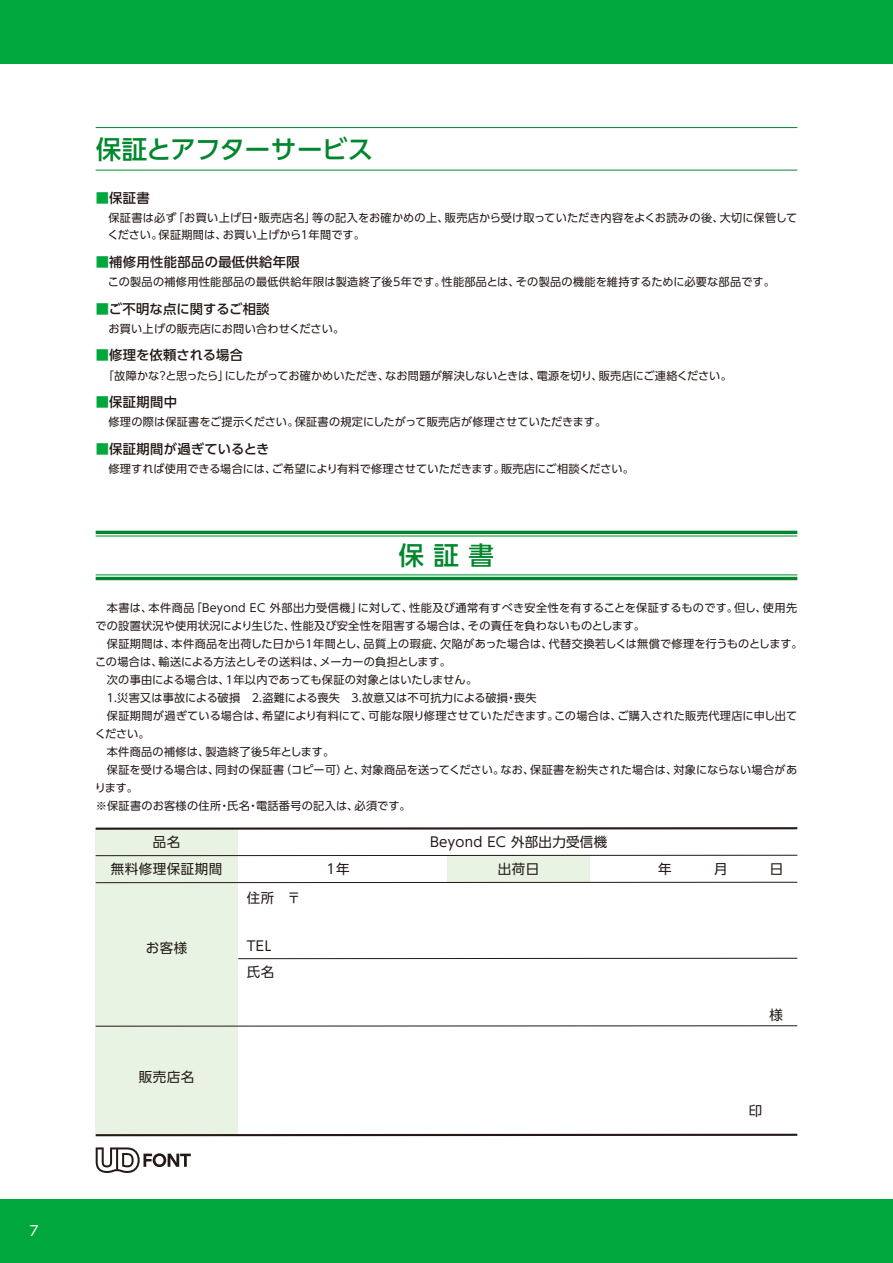
<style>
.page{position:relative;width:893px;height:1263px;background:#fff}
.page>*{position:absolute;margin:0;border:0;box-sizing:border-box;transform-origin:0 0}
.t1{font:500 25.5px "UD Shin Go Pro";letter-spacing:-.015em;color:#00872e}
.t2{font:13.8px "UD Shin Go Pro";color:#fff}
.t3{font:13.5px/26.5px "UD Shin Go Pro";letter-spacing:.04em;color:#231916}
.t4{font:13.5px "UD Shin Go Pro";letter-spacing:.02em;color:#231916}
.t5{font:500 13.35px "UD Shin Go Pro";letter-spacing:.025em;color:#231916}
.t6{font:500 13.35px "UD Shin Go Pro";letter-spacing:.005em;color:#231916}
.t7{font:11.1px/17px "UD Shin Go Pro";letter-spacing:.02em;color:#231916}
.t8{font:11.1px "UD Shin Go Pro";color:#231916}
.t9{font:11.1px "UD Shin Go Pro";letter-spacing:-.015em;color:#231916}
.s1{color:#00a73c}
</style>
<div class="page">
<div style="left:0;top:0;width:893px;height:64px;background:#00a73c"></div>
<div style="left:0;top:1199px;width:893px;height:64px;background:#00a73c"></div>
<hr style="left:96px;top:127px;width:701px;height:1px;background:#00872e">
<hr style="left:96px;top:170px;width:701px;height:1px;background:#00872e">
<div style="left:96px;top:829px;width:142px;height:306px;background:#e8f3e3"></div>
<div style="left:447px;top:855px;width:143px;height:27px;background:#e8f3e3"></div>
<hr style="left:96px;top:827px;width:701px;height:3px;background:#231916">
<hr style="left:96px;top:531px;width:701px;height:3px;background:#00872e">
<hr style="left:96px;top:1134px;width:701px;height:2px;background:#231916">
<hr style="left:96px;top:855px;width:701px;height:1px;background:#231916">
<hr style="left:96px;top:536px;width:701px;height:1px;background:#00872e">
<hr style="left:96px;top:577px;width:701px;height:3px;background:#00872e">
<hr style="left:96px;top:575px;width:701px;height:1px;background:#00872e">
<hr style="left:96px;top:882px;width:701px;height:1px;background:#231916">
<hr style="left:238px;top:958px;width:559px;height:1px;background:#231916">
<hr style="left:96px;top:1025px;width:701px;height:1px;background:#231916">
<svg style="left:96px;top:1147px;width:95px;height:26px"></svg>
<p class="t2" style="left:29px;top:1219px;width:11px">7</p>
<h1 class="t1" style="left:96px;top:128px;width:279px">保証とアフターサービス</h1>
<p class="t5" style="left:96px;top:187px;width:56px"><span class="s1">■</span>保証書</p>
<p class="t7" style="left:108px;top:209px;width:691px">保証書は必ず「お買い上げ日・販売店名」等の記入をお確かめの上、販売店から受け取っていただき内容をよくお読みの後、大切に保管してください。保証期間は、お買い上げから1年間です。</p>
<p class="t5" style="left:96px;top:251px;width:206px"><span class="s1">■</span>補修用性能部品の最低供給年限</p>
<p class="t7" style="left:108px;top:273px;width:668px">この製品の補修用性能部品の最低供給年限は製造終了後5年です。性能部品とは、その製品の機能を維持するために必要な部品です。</p>
<p class="t5" style="left:96px;top:298px;width:175px"><span class="s1">■</span>ご不明な点に関するご相談</p>
<p class="t7" style="left:108px;top:320px;width:237px">お買い上げの販売店にお問い合わせください。</p>
<p class="t6" style="left:96px;top:344px;width:149px"><span class="s1">■</span>修理を依頼される場合</p>
<p class="t8" style="left:103px;top:366px;width:630px">「故障かな？と思ったら」にしたがってお確かめいただき、なお問題が解決しないときは、電源を切り、販売店にご連絡ください。</p>
<p class="t5" style="left:96px;top:391px;width:83px"><span class="s1">■</span>保証期間中</p>
<p class="t7" style="left:108px;top:413px;width:499px">修理の際は保証書をご提示ください。保証書の規定にしたがって販売店が修理させていただきます。</p>
<p class="t5" style="left:96px;top:438px;width:175px"><span class="s1">■</span>保証期間が過ぎているとき</p>
<p class="t8" style="left:108px;top:460px;width:527px">修理すれば使用できる場合には、ご希望により有料で修理させていただきます。販売店にご相談ください。</p>
<h1 class="t1" style="left:398px;top:535px;width:97px">保 証 書</h1>
<p class="t7" style="left:95px;top:598px;width:703px;line-height:18px;text-indent:11px">本書は、本件商品「Beyond EC 外部出力受信機」に対して、性能及び通常有すべき安全性を有することを保証するものです。但し、使用先での設置状況や使用状況により生じた、性能及び安全性を阻害する場合は、その責任を負わないものとします。</p>
<p class="t7" style="left:107px;top:635px;width:697px">保証期間は、本件商品を出荷した日から1年間とし、品質上の瑕疵、欠陥があった場合は、代替交換若しくは無償で修理を行うものとします。</p>
<p class="t9" style="left:95px;top:652px;width:357px">この場合は、輸送による方法としその送料は、メーカーの負担とします。</p>
<p class="t7" style="left:107px;top:671px;width:372px">次の事由による場合は、1年以内であっても保証の対象とはいたしません。</p>
<p class="t7" style="left:105px;top:689px;width:433px">１.災害又は事故による破損　２.盗難による喪失　３.故意又は不可抗力による破損・喪失</p>
<p class="t7" style="left:107px;top:707px;width:692px">保証期間が過ぎている場合は、希望により有料にて、可能な限り修理させていただきます。この場合は、ご購入された販売代理店に申し出て</p>
<p class="t7" style="left:95px;top:725px;width:56px">ください。</p>
<p class="t7" style="left:107px;top:743px;width:229px">本件商品の補修は、製造終了後5年とします。</p>
<p class="t7" style="left:107px;top:761px;width:692px">保証を受ける場合は、同封の保証書（コピー可）と、対象商品を送ってください。なお、保証書を紛失された場合は、対象にならない場合があ</p>
<p class="t7" style="left:95px;top:779px;width:45px">ります。</p>
<p class="t7" style="left:96px;top:797px;width:317px">※保証書のお客様の住所・氏名・電話番号の記入は、必須です。</p>
<p class="t3" style="left:153px;top:828px;width:29px">品名</p>
<p class="t4" style="left:430px;top:830px;width:179px">Beyond EC 外部出力受信機</p>
<p class="t3" style="left:111px;top:855px;width:113px">無料修理保証期間</p>
<p class="t3" style="left:327px;top:855px;width:24px">1年</p>
<p class="t3" style="left:498px;top:855px;width:43px">出荷日</p>
<p class="t3" style="left:658px;top:855px;width:29px">年　</p>
<p class="t3" style="left:714px;top:855px;width:15px">月</p>
<p class="t3" style="left:770px;top:855px;width:15px">日</p>
<p class="t3" style="left:146px;top:934px;width:43px">お客様</p>
<p class="t3" style="left:139px;top:1063px;width:57px">販売店名</p>
<p class="t3" style="left:247px;top:884px;width:55px">住所 〒</p>
<p class="t3" style="left:247px;top:932px;width:29px">TEL氏名</p>
<p class="t3" style="left:770px;top:1001px;width:15px">様</p>
<p class="t3" style="left:749px;top:1097px;width:15px">印</p>
</div>
